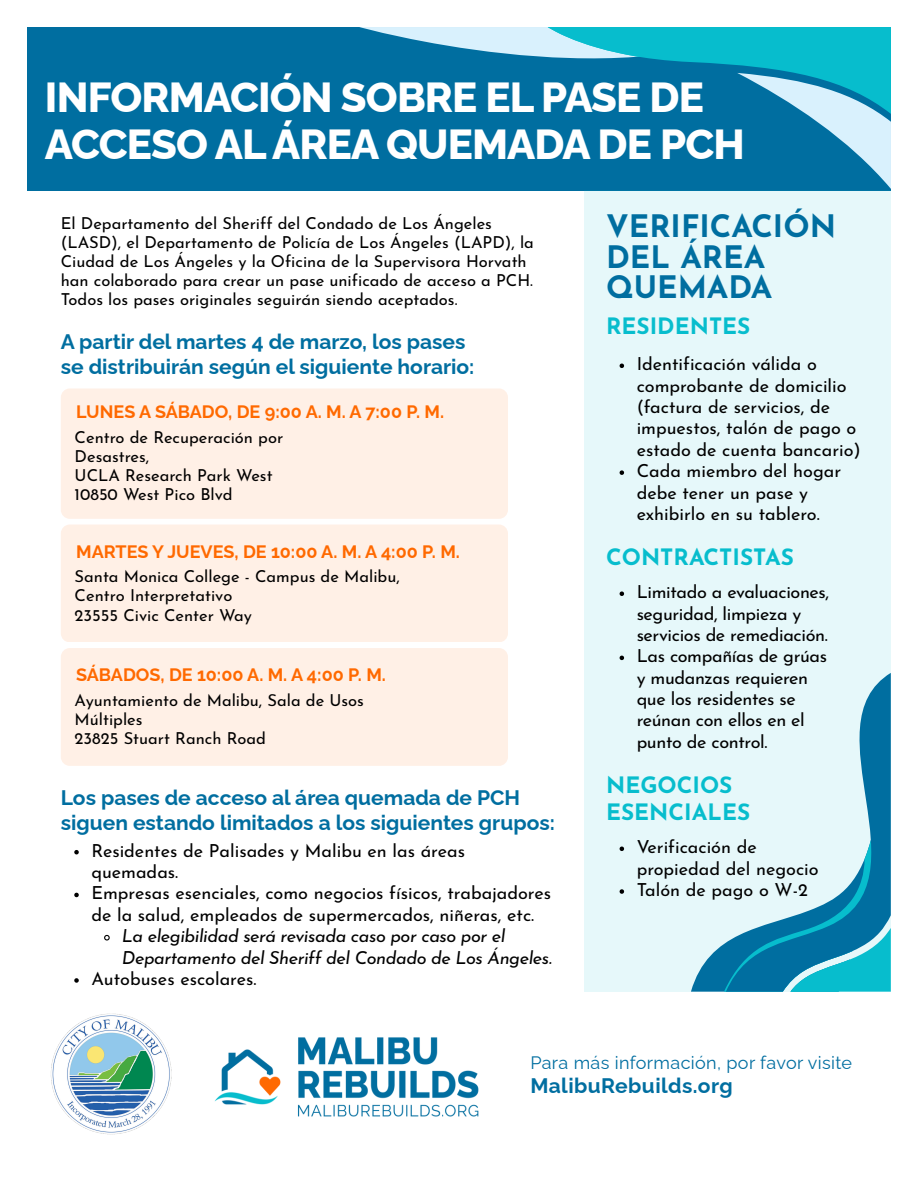
<style>
.page{position:relative;width:918px;height:1188px;background:#fff}
.page>*{position:absolute;margin:0;border:0;box-sizing:border-box;transform-origin:0 0}
.t1{font:800 42px/46.2px "Raleway";letter-spacing:-.02em;color:#fff}
.t2{font:700 30.9px/30.3px "Josefin Sans";color:#006ea0}
.t3{font:700 22.65px/27px "Josefin Sans";color:#07bdcd}
.t4{font:700 21px/24.8px "Raleway";color:#006ea0}
.t5{font:700 21px "Raleway";letter-spacing:.02em;color:#006ea0}
.t6{font:18px/21.3px "Josefin Sans";color:#000}
.t7{font:18px/21.3px "Josefin Sans";letter-spacing:-.02em;color:#000}
.t8{font:700 18px "Raleway";color:#ff6900}
.t9{font:italic 18px/21.3px "Josefin Sans";letter-spacing:-.02em;color:#000}
.t10{font:18px "Raleway";letter-spacing:.02em;color:#006ea0}
.t11{font:16.5px/19.2px "Josefin Sans";color:#000}
</style>
<div class="page">
<img style="left:51px;top:1013px;width:121px;height:122px">
<div style="left:27px;top:27px;width:864px;height:164px;background:#006ea0"></div>
<svg style="left:359px;top:27px;width:532px;height:162px"></svg>
<div style="left:584px;top:191px;width:307px;height:801px;background:#e6f8fa"></div>
<div style="left:61px;top:388px;width:447px;height:131px;background:#fff0e6;border-radius:9px"></div>
<div style="left:61px;top:524px;width:447px;height:118px;background:#fff0e6;border-radius:9px"></div>
<div style="left:61px;top:648px;width:447px;height:118px;background:#fff0e6;border-radius:9px"></div>
<svg style="left:691px;top:942px;width:35px;height:49px"></svg>
<svg style="left:726px;top:673px;width:165px;height:318px"></svg>
<img style="left:215px;top:1037px;width:264px;height:80px">
<svg style="left:74px;top:850px;width:5px;height:4px"></svg>
<svg style="left:74px;top:893px;width:5px;height:4px"></svg>
<svg style="left:104px;top:934px;width:6px;height:7px"></svg>
<svg style="left:74px;top:978px;width:5px;height:5px"></svg>
<svg style="left:620px;top:364px;width:4px;height:4px"></svg>
<svg style="left:620px;top:470px;width:4px;height:5px"></svg>
<svg style="left:620px;top:591px;width:4px;height:5px"></svg>
<svg style="left:620px;top:656px;width:4px;height:4px"></svg>
<svg style="left:620px;top:847px;width:4px;height:4px"></svg>
<svg style="left:620px;top:889px;width:4px;height:5px"></svg>
<p class="t1" style="left:45px;top:75px;width:701px">INFORMACIÓN SOBRE EL PASE DE<br>ACCESO ALÁREA QUEMADA DE PCH</p>
<p class="t11" style="left:61px;top:215px;width:475px">El Departamento del Sheriff del Condado de Los Ángeles (LASD), el Departamento de Policía de Los Ángeles (LAPD), la Ciudad de Los Ángeles y la Oficina de la Supervisora Horvath han colaborado para crear un pase unificado de acceso a PCH.<br>Todos los pases originales seguirán siendo aceptados.</p>
<p class="t4" style="left:61px;top:329px;width:415px">A partir del martes 4 de marzo, los pases se distribuirán según el siguiente horario:</p>
<p class="t8" style="left:76px;top:401px;width:370px">LUNES A SÁBADO, DE 9:00 A. M. A 7:00 P. M.</p>
<h1 class="t11" style="left:75px;top:429px;width:210px">Centro de Recuperación por<br>Desastres,<br>UCLA Research Park West</h1>
<p class="t11" style="left:75px;top:487px;width:159px">10850 West Pico Blvd</p>
<p class="t8" style="left:76px;top:541px;width:385px">MARTES Y JUEVES, DE 10:00 A. M. A 4:00 P. M.</p>
<p class="t11" style="left:75px;top:569px;width:327px">Santa Monica College - Campus de Malibu,<br>Centro Interpretativo</p>
<p class="t11" style="left:75px;top:607px;width:179px">23555 Civic Center Way</p>
<p class="t8" style="left:76px;top:664px;width:311px">SÁBADOS, DE 10:00 A. M. A 4:00 P. M.</p>
<p class="t11" style="left:75px;top:692px;width:291px">Ayuntamiento de Malibu, Sala de Usos<br>Múltiples</p>
<p class="t11" style="left:75px;top:730px;width:193px">23825 Stuart Ranch Road</p>
<p class="t4" style="left:61px;top:785px;width:496px">Los pases de acceso al área quemada de PCH siguen estando limitados a los siguientes grupos:</p>
<p class="t6" style="left:91px;top:842px;width:375px">Residentes de Palisades y Malibu en las áreas quemadas.</p>
<p class="t6" style="left:91px;top:884px;width:461px">Empresas esenciales, como negocios físicos, trabajadores de la salud, empleados de supermercados, niñeras, etc.</p>
<p class="t9" style="left:122px;top:927px;width:431px">La elegibilidad será revisada caso por caso por el<br>Departamento del Sheriff del Condado de Los Ángeles.</p>
<h2 class="t6" style="left:91px;top:970px;width:167px">Autobuses escolares.</h2>
<h3 class="t2" style="left:606px;top:215px;width:231px">VERIFICACIÓN<br>DEL ÁREA<br>QUEMADA</h3>
<h3 class="t3" style="left:606px;top:314px;width:146px">RESIDENTES</h3>
<p class="t6" style="left:637px;top:355px;width:226px">Identificación válida o comprobante de domicilio (factura de servicios, de impuestos, talón de pago o estado de cuenta bancario)</p>
<p class="t6" style="left:637px;top:462px;width:206px">Cada miembro del hogar debe tener un pase y exhibirlo en su tablero.</p>
<p class="t3" style="left:606px;top:545px;width:189px">CONTRACTISTAS</p>
<p class="t7" style="left:637px;top:583px;width:194px">Limitado a evaluaciones, seguridad, limpieza y servicios de remediación.</p>
<h3 class="t7" style="left:637px;top:647px;width:192px">Las compañías de grúas y mudanzas requieren que los residentes se reúnan con ellos en el punto de control.</h3>
<p class="t3" style="left:606px;top:773px;width:146px">NEGOCIOS<br>ESENCIALES</p>
<p class="t6" style="left:637px;top:838px;width:183px">Verificación de propiedad del negocio</p>
<p class="t6" style="left:637px;top:881px;width:173px">Talón de pago o W-2</p>
<p class="t10" style="left:530px;top:1052px;width:323px">Para más información, por favor visite</p>
<p class="t5" style="left:530px;top:1073px;width:204px">MalibuRebuilds.org</p>
</div>
